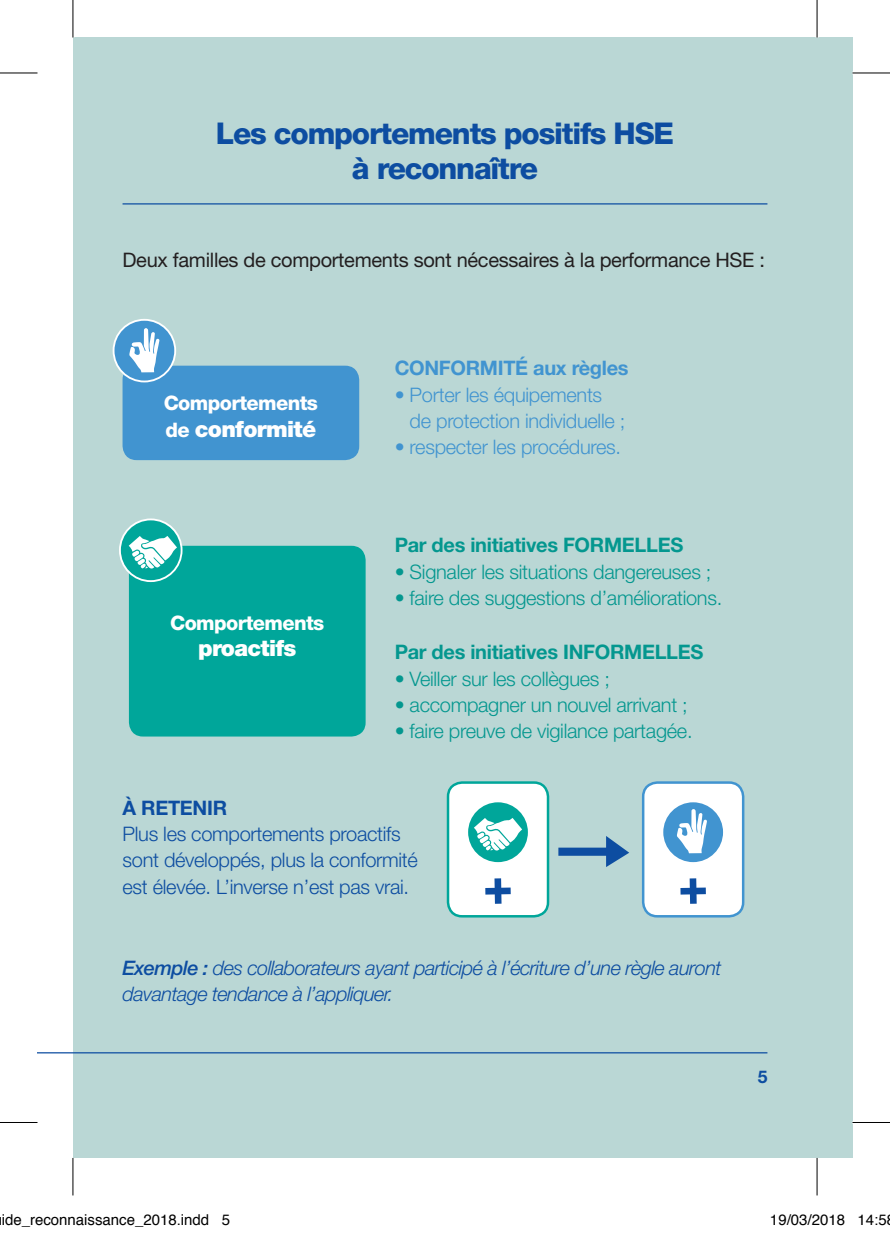
<style>
.page{position:relative;width:890px;height:1233px;background:#fff}
.page>*{position:absolute;margin:0;border:0;box-sizing:border-box;transform-origin:0 0}
.t1{font:800 30px/35px "Helvetica Neue LT Std";letter-spacing:-.04em;color:#0d4da1;text-align:center}
.t2{font:900 22.5px "Helvetica Neue LT Std";letter-spacing:-.03em;color:#fff}
.t3{font:300 20px "Helvetica Neue LT Std";letter-spacing:-.015em;color:#04978f}
.t4{font:italic 300 20px/26.2px "Helvetica Neue LT Std";letter-spacing:-.03em;color:#0d4da1}
.t5{font:300 20px/26.2px "Helvetica Neue LT Std";letter-spacing:-.015em;color:#0d4da1}
.t6{font:300 20px/26.2px "Helvetica Neue LT Std";letter-spacing:-.015em;color:#4194d0}
.t7{font:20px "Helvetica Neue LT Std";letter-spacing:-.015em;color:#231f20}
.t8{font:700 20px "Helvetica Neue LT Std";letter-spacing:-.015em;color:#04978f}
.t9{font:800 20px "Helvetica Neue LT Std";letter-spacing:-.03em;color:#fff}
.t10{font:700 20px "Helvetica Neue LT Std";letter-spacing:-.015em;color:#4194d0}
.t11{font:700 20px "Helvetica Neue LT Std";letter-spacing:-.015em;color:#0d4da1}
.t12{font:700 17.5px "Helvetica Neue LT Std";color:#0d4da1}
.t13{font:15px "Helvetica";color:#000}
.s1{font-weight:800;font-size:20px}
.s2{font-weight:500}
</style>
<div class="page">
<div style="left:73px;top:38px;width:779px;height:1119px;background:#bad7d5"></div>
<hr style="left:38px;top:1052px;width:729px;height:1px;background:#0d4da1">
<div style="left:123px;top:365px;width:236px;height:95px;background:#4194d0;border-radius:14px"></div>
<div style="left:448px;top:782px;width:100px;height:134px;background:#fff;border-radius:14px"></div>
<div style="left:447px;top:781px;width:102px;height:136px;border:2px solid #00a69a;border-radius:14px"></div>
<div style="left:643px;top:782px;width:100px;height:134px;background:#fff;border-radius:14px"></div>
<div style="left:642px;top:781px;width:102px;height:136px;border:2px solid #4194d0;border-radius:14px"></div>
<hr style="left:123px;top:203px;width:644px;height:1px;background:#0d4da1">
<svg style="left:485px;top:878px;width:26px;height:25px"></svg>
<svg style="left:680px;top:878px;width:26px;height:25px"></svg>
<div style="left:114px;top:320px;width:61px;height:61px;background:#4194d0;border-radius:50%"></div>
<div style="left:113px;top:319px;width:63px;height:63px;border:2px solid #fff;border-radius:50%"></div>
<div style="left:662px;top:801px;width:62px;height:62px;background:#4194d0;border-radius:50%"></div>
<div style="left:661px;top:800px;width:64px;height:63px;border:2px solid #fff;border-radius:50%"></div>
<svg style="left:467px;top:801px;width:62px;height:62px"></svg>
<div style="left:466px;top:800px;width:64px;height:63px;border:2px solid #fff;border-radius:50%"></div>
<svg style="left:558px;top:836px;width:71px;height:31px"></svg>
<div style="left:129px;top:545px;width:237px;height:191px;background:#00a69a;border-radius:14px"></div>
<div style="left:120px;top:519px;width:62px;height:62px;background:#00a69a;border-radius:50%"></div>
<div style="left:119px;top:518px;width:64px;height:64px;border:2px solid #fff;border-radius:50%"></div>
<svg style="left:129px;top:536px;width:48px;height:33px"></svg>
<svg style="left:474px;top:817px;width:48px;height:34px"></svg>
<svg style="left:129px;top:328px;width:31px;height:44px"></svg>
<svg style="left:677px;top:809px;width:30px;height:44px"></svg>
<svg style="left:815px;top:0;width:4px;height:38px"></svg>
<svg style="left:815px;top:1157px;width:4px;height:38px"></svg>
<hr style="left:0;top:73px;width:38px;height:1px;background:#000">
<hr style="left:852px;top:73px;width:38px;height:1px;background:#000">
<hr style="left:0;top:1121px;width:38px;height:1px;background:#000">
<hr style="left:852px;top:1121px;width:38px;height:1px;background:#000">
<hr style="left:73px;top:0;width:1px;height:38px;background:#000">
<hr style="left:73px;top:1157px;width:1px;height:38px;background:#000">
<hr style="left:817px;top:0;width:1px;height:38px;background:#000">
<hr style="left:817px;top:1157px;width:1px;height:38px;background:#000">
<p class="t1" style="left:216px;top:116px;width:460px">Les comportements positifs HSE à reconnaître</p>
<p class="t7" style="left:123px;top:248px;width:644px">Deux familles de comportements sont nécessaires à la performance HSE :</p>
<p class="t9" style="left:164px;top:391px;width:156px">Comportements</p>
<p class="t2" style="left:166px;top:415px;width:152px"><span class="s1">de</span> conformité</p>
<p class="t9" style="left:170px;top:610px;width:156px">Comportements</p>
<p class="t2" style="left:198px;top:634px;width:100px">proactifs</p>
<p class="t10" style="left:395px;top:356px;width:235px">CONFORMITÉ aux règles</p>
<p class="t6" style="left:410px;top:381px;width:217px;text-indent:-15px">• Porter les équipements de protection individuelle ;</p>
<p class="t6" style="left:395px;top:433px;width:228px">• respecter les procédures.</p>
<p class="t8" style="left:395px;top:532px;width:290px">Par des initiatives FORMELLES</p>
<p class="t3" style="left:395px;top:559px;width:318px">• Signaler les situations dangereuses ;</p>
<p class="t3" style="left:395px;top:585px;width:329px">• faire des suggestions d’améliorations.</p>
<p class="t8" style="left:395px;top:640px;width:310px">Par des initiatives INFORMELLES</p>
<p class="t3" style="left:395px;top:666px;width:217px">• Veiller sur les collègues ;</p>
<p class="t3" style="left:395px;top:692px;width:295px">• accompagner un nouvel arrivant ;</p>
<p class="t3" style="left:395px;top:718px;width:299px">• faire preuve de vigilance partagée.</p>
<p class="t11" style="left:123px;top:795px;width:106px">À RETENIR</p>
<p class="t5" style="left:123px;top:820px;width:297px">Plus les comportements proactifs sont développés, plus la conformité est élevée. L’inverse n’est pas vrai.</p>
<p class="t4" style="left:123px;top:954px;width:600px"><span class="s2">Exemple :</span> des collaborateurs ayant participé à l’écriture d’une règle auront davantage tendance à l’appliquer.</p>
<p class="t12" style="left:758px;top:1065px;width:11px">5</p>
<p class="t13" style="left:2px;top:1210px;width:230px">ide_reconnaissance_2018.indd 5</p>
<p class="t13" style="left:770px;top:1210px;width:118px">19/03/2018 14:5</p>
</div>
